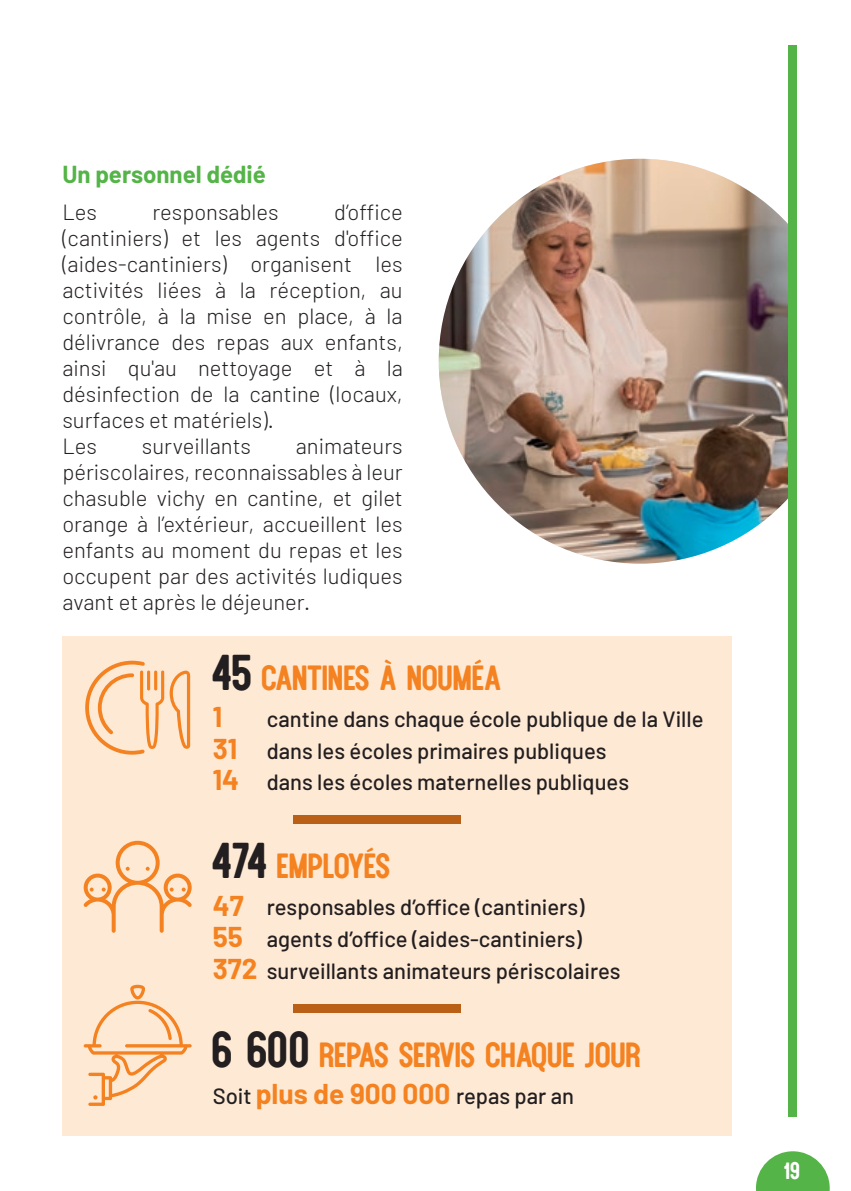
<style>
.page{position:relative;width:851px;height:1191px;background:#fff}
.page>*{position:absolute;margin:0;border:0;box-sizing:border-box;transform-origin:0 0}
.t1{font:32px "Queen Street";letter-spacing:-.015em;color:#f58220}
.t2{font:700 28px "Barlow";color:#f58220}
.t3{font:700 24px "Barlow";color:#54b447}
.t4{font:300 22px/26px "Barlow";color:#231f20}
.t5{font:500 22px/31.6px "Barlow";color:#231f20}
.t6{font:22px "Queen Street";color:#fff}
.s1{font-size:46px;color:#231f20}
.s2{font-weight:700;font-size:28px;color:#f58220}
</style>
<div class="page">
<svg style="left:756px;top:1151px;width:73px;height:40px"></svg>
<img style="left:438px;top:159px;width:350px;height:404px">
<div style="left:62px;top:636px;width:669px;height:499px;background:#fee9d5"></div>
<svg style="left:83px;top:840px;width:109px;height:92px"></svg>
<svg style="left:170px;top:670px;width:20px;height:79px"></svg>
<svg style="left:85px;top:660px;width:79px;height:94px"></svg>
<div style="left:293px;top:815px;width:168px;height:9px;background:#ba5f16"></div>
<div style="left:293px;top:1003px;width:168px;height:9px;background:#ba5f16"></div>
<svg style="left:84px;top:984px;width:108px;height:122px"></svg>
<div style="left:788px;top:45px;width:9px;height:1072px;background:#54b447"></div>
<p class="t3" style="left:62px;top:159px;width:205px">Un personnel dédié</p>
<p class="t4" style="left:62px;top:199px;width:36px">Les</p>
<p class="t4" style="left:152px;top:199px;width:128px">responsables</p>
<p class="t4" style="left:62px;top:199px;width:342px;text-indent:271px">d’office (cantiniers) et les agents d'office (aides-cantiniers) organisent les activités liées à la réception, au contrôle, à la mise en place, à la délivrance des repas aux enfants, ainsi qu'au nettoyage et à la désinfection de la cantine (locaux, surfaces et matériels).<br>Les</p>
<p class="t4" style="left:142px;top:433px;width:111px">surveillants</p>
<p class="t4" style="left:62px;top:433px;width:342px;text-align:justify;text-indent:233px">animateurs périscolaires, reconnaissables à leur chasuble vichy en cantine, et gilet orange à l’extérieur, accueillent les enfants au moment du repas et les occupent par des activités ludiques avant et après le déjeuner.</p>
<h1 class="t1" style="left:213px;top:658px;width:291px"><span class="s1">45</span> CANTINES À NOUMÉA</h1>
<p class="t2" style="left:213px;top:699px;width:11px">1</p>
<p class="t5" style="left:213px;top:702px;width:492px;text-indent:54px">cantine dans chaque école publique de la Ville<br><span class="s2">31</span> dans les écoles primaires publiques<br><span class="s2">14</span> dans les écoles maternelles publiques</p>
<h1 class="t1" style="left:213px;top:847px;width:180px"><span class="s1">474</span> EMPLOYÉS</h1>
<p class="t5" style="left:213px;top:891px;width:409px"><span class="s2">47</span> responsables d’office (cantiniers)<br><span class="s2">55</span> agents d’office (aides-cantiniers)<br><span class="s2">372</span> surveillants animateurs périscolaires</p>
<h1 class="t1" style="left:213px;top:1035px;width:430px"><span class="s1">6 600</span> REPAS SERVIS CHAQUE JOUR</h1>
<p class="t5" style="left:213px;top:1079px;width:362px">Soit <span class="s2">plus de 900 000</span> repas par an</p>
<p class="t6" style="left:784px;top:1157px;width:18px">19</p>
</div>
